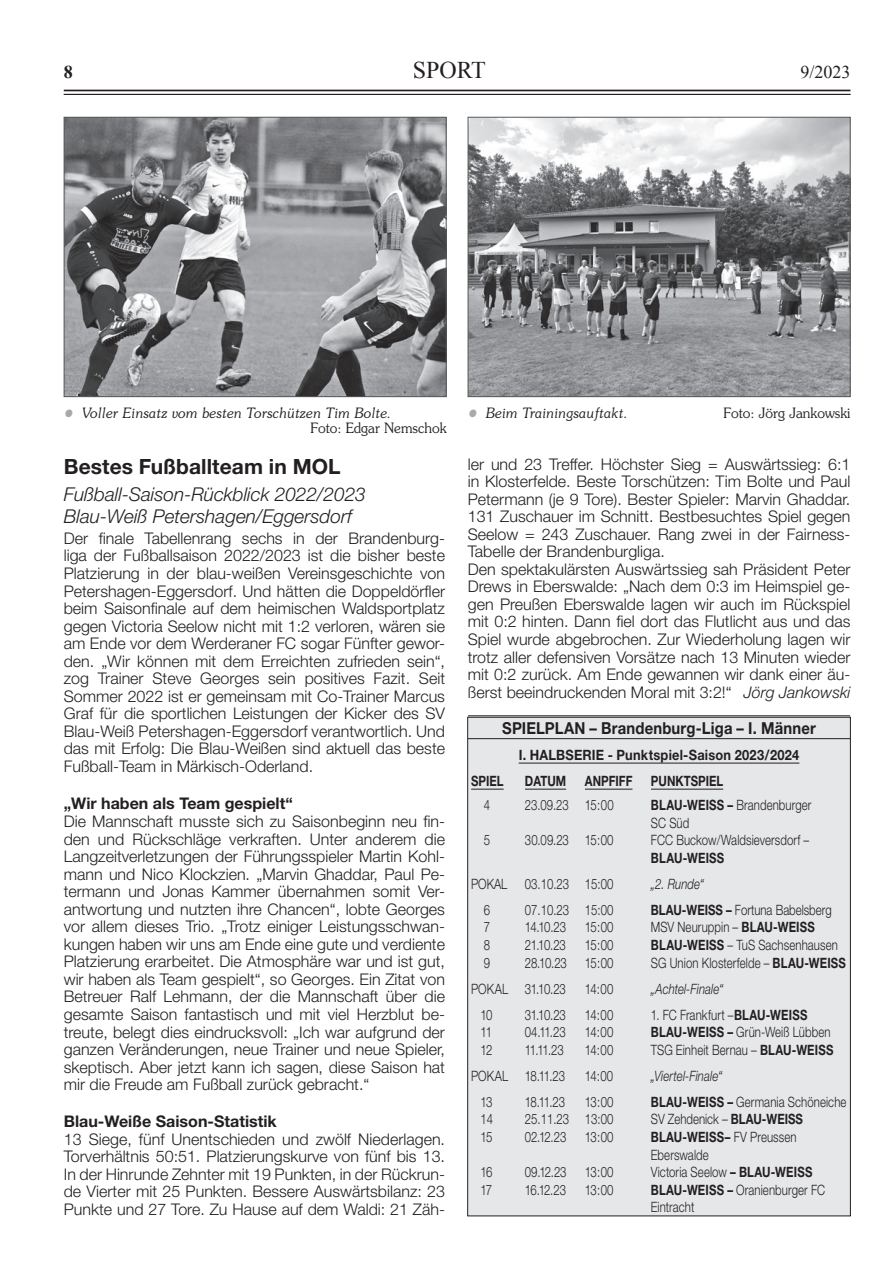
<style>
.page{position:relative;width:893px;height:1263px;background:#fff}
.page>*{position:absolute;margin:0;border:0;box-sizing:border-box;transform-origin:0 0}
.t1{font:24px "Times New Roman";color:#231f20}
.t2{font:21px "Helvetica Neue Bol 1";letter-spacing:.005em;color:#231f20}
.t3{font:italic 300 19.05px/22px "Helvetica Neue";color:#231f20}
.t4{font:18px "Times New Roman";color:#231f20}
.t5{font:700 18px "Times New Roman";color:#231f20}
.t6{font:16.5px "Helvetica Neue Bol 1";letter-spacing:.01em;color:#231f20;scale:.9 1}
.t7{font:16.05px/17.5px "Helvetica Neue Ligh 1";color:#231f20;text-align:justify}
.t8{font:16.05px "Helvetica Neue Bol 1";color:#231f20}
.t9{font:14.25px/17.5px "Helvetica Neue Ligh 1";letter-spacing:.005em;color:#231f20;scale:.8 1}
.t10{font:italic 300 14.25px/15.8px "Souvenir";color:#231f20;scale:.96 1}
.t11{font:14.25px "Helvetica Neue Bol 1";letter-spacing:.015em;color:#231f20;scale:.8 1}
.t12{font:italic 300 14.25px "Helvetica Neue";letter-spacing:.01em;color:#231f20;scale:.8 1}
.t13{font:14.25px "Helvetica Neue Bol 1";letter-spacing:.015em;color:#231f20;scale:.9 1}
.t14{font:300 14.25px "Souvenir";color:#231f20;scale:.96 1}
.s1{font-size:22.5px;color:#a8a9ad}
.s2{font-style:normal}
.s3{font-family:"Helvetica Neue";font-weight:300;font-style:italic}
.s4{font-family:"Helvetica Neue Bol 1"}
.s5{font-family:"Helvetica Neue Ligh 1"}
</style>
<div class="page">
<hr style="left:64px;top:90px;width:786px;height:1px;background:#231f20">
<hr style="left:64px;top:94px;width:786px;height:1px;background:#231f20">
<img style="left:470px;top:119px;width:378px;height:276px">
<div style="left:468px;top:117px;width:382px;height:280px;border:1px solid #57585a"></div>
<img style="left:66px;top:119px;width:378px;height:276px">
<div style="left:64px;top:117px;width:382px;height:280px;border:1px solid #57585a"></div>
<div style="left:468px;top:717px;width:382px;height:499px;background:#e6e7e9"></div>
<hr style="left:468px;top:715px;width:382px;height:1px;background:#231f20">
<hr style="left:468px;top:738px;width:382px;height:1px;background:#231f20">
<hr style="left:519px;top:763px;width:280px;height:1px;background:#231f20">
<hr style="left:471px;top:789px;width:33px;height:1px;background:#231f20">
<hr style="left:525px;top:789px;width:41px;height:1px;background:#231f20">
<hr style="left:585px;top:789px;width:47px;height:1px;background:#231f20">
<hr style="left:651px;top:789px;width:72px;height:1px;background:#231f20">
<p class="t5" style="left:64px;top:59px;width:10px">8</p>
<h1 class="t1" style="left:413px;top:54px;width:75px">SPORT</h1>
<p class="t4" style="left:800px;top:60px;width:52px">9/2023</p>
<p class="t10" style="left:310px;top:404px;width:143px;text-indent:-247px"><span class="s1">•</span> Voller Einsatz vom besten Torschützen Tim Bolte.<br><span class="s2">Foto: Edgar Nemschok</span></p>
<h2 class="t2" style="left:64px;top:453px;width:278px">Bestes Fußballteam in MOL</h2>
<p class="t3" style="left:64px;top:483px;width:304px">Fußball-Saison-Rückblick 2022/2023<br>Blau-Weiß Petershagen/Eggersdorf</p>
<p class="t7" style="left:64px;top:529px;width:383px">Der finale Tabellenrang sechs in der Brandenburg&shy;liga der Fußballsaison 2022/2023 ist die bisher beste Platzierung in der blau-weißen Vereinsgeschichte von Petershagen-Eggersdorf. Und hätten die Doppeldörfler beim Saisonfinale auf dem heimischen Waldsportplatz gegen Victoria Seelow nicht mit 1:2 verloren, wären sie am Ende vor dem Werderaner FC sogar Fünfter gewor&shy;den. „Wir können mit dem Erreichten zufrieden sein“, zog Trainer Steve Georges sein positives Fazit. Seit Sommer 2022 ist er gemeinsam mit Co-Trainer Marcus Graf für die sportlichen Leistungen der Kicker des SV Blau-Weiß Petershagen-Eggersdorf verantwortlich. Und das mit Erfolg: Die Blau-Weißen sind aktuell das beste Fußball-Team in Märkisch-Oderland.</p>
<p class="t8" style="left:64px;top:794px;width:231px">„Wir haben als Team gespielt“</p>
<p class="t7" style="left:64px;top:812px;width:383px">Die Mannschaft musste sich zu Saisonbeginn neu fin&shy;den und Rückschläge verkraften. Unter anderem die Langzeitverletzungen der Führungsspieler Martin Kohl&shy;mann und Nico Klockzien. „Marvin Ghaddar, Paul Pe&shy;termann und Jonas Kammer übernahmen somit Ver&shy;antwortung und nutzten ihre Chancen“, lobte Georges vor allem dieses Trio. „Trotz einiger Leistungsschwan&shy;kungen haben wir uns am Ende eine gute und verdiente Platzierung erarbeitet. Die Atmosphäre war und ist gut, wir haben als Team gespielt“, so Georges. Ein Zitat von Betreuer Ralf Lehmann, der die Mannschaft über die gesamte Saison fantastisch und mit viel Herzblut be&shy;treute, belegt dies eindrucksvoll: „Ich war aufgrund der ganzen Veränderungen, neue Trainer und neue Spieler, skeptisch. Aber jetzt kann ich sagen, diese Saison hat mir die Freude am Fußball zurück gebracht.“</p>
<p class="t8" style="left:64px;top:1111px;width:215px">Blau-Weiße Saison-Statistik</p>
<p class="t7" style="left:64px;top:1130px;width:383px">13 Siege, fünf Unentschieden und zwölf Niederlagen.<br>Torverhältnis 50:51. Platzierungskurve von fünf bis 13.<br>In der Hinrunde Zehnter mit 19 Punkten, in der Rückrun&shy;de Vierter mit 25 Punkten. Bessere Auswärtsbilanz: 23<br>Punkte und 27 Tore. Zu Hause auf dem Waldi: 21 Zäh-</p>
<p class="t10" style="left:468px;top:404px;width:168px"><span class="s1">•</span> Beim Trainingsauftakt.</p>
<p class="t14" style="left:723px;top:404px;width:134px">Foto: Jörg Jankowski</p>
<p class="t7" style="left:468px;top:455px;width:384px;text-align:left">ler und 23 Treffer. Höchster Sieg = Auswärtssieg: 6:1 in Klosterfelde. Beste Torschützen: Tim Bolte und Paul Petermann (je 9 Tore). Bester Spieler: Marvin Ghaddar.<br>131 Zuschauer im Schnitt. Bestbesuchtes Spiel gegen Seelow = 243 Zuschauer. Rang zwei in der Fairness-Tabelle der Brandenburgliga.<br>Den spektakulärsten Auswärtssieg sah Präsident Peter Drews in Eberswalde: „Nach dem 0:3 im Heimspiel ge&shy;gen Preußen Eberswalde lagen wir auch im Rückspiel mit 0:2 hinten. Dann fiel dort das Flutlicht aus und das Spiel wurde abgebrochen. Zur Wiederholung lagen wir trotz aller defensiven Vorsätze nach 13 Minuten wieder mit 0:2 zurück. Am Ende gewannen wir dank einer äu&shy;ßerst beeindruckenden Moral mit 3:2!“ <span class="s3">Jörg Jankowski</span></p>
<p class="t6" style="left:502px;top:718px;width:350px">SPIELPLAN – Brandenburg-Liga – I. Männer</p>
<p class="t13" style="left:519px;top:746px;width:313px">I. HALBSERIE - Punktspiel-Saison 2023/2024</p>
<p class="t11" style="left:471px;top:772px;width:42px">SPIEL</p>
<p class="t11" style="left:525px;top:772px;width:53px">DATUM</p>
<p class="t11" style="left:585px;top:772px;width:61px">ANPFIFF</p>
<p class="t11" style="left:651px;top:772px;width:92px">PUNKTSPIEL</p>
<p class="t9" style="left:484px;top:796px;width:9px">4</p>
<p class="t9" style="left:525px;top:796px;width:112px">23.09.23 15:00</p>
<p class="t9" style="left:651px;top:796px;width:202px"><span class="s4">BLAU-WEISS –</span> Brandenburger<br>SC Süd</p>
<p class="t9" style="left:484px;top:831px;width:9px">5</p>
<p class="t9" style="left:525px;top:831px;width:112px">30.09.23 15:00</p>
<p class="t9" style="left:651px;top:831px;width:199px">FCC Buckow/Waldsieversdorf –</p>
<p class="t11" style="left:651px;top:849px;width:93px">BLAU-WEISS</p>
<p class="t9" style="left:471px;top:875px;width:179px">POKAL 03.10.23 15:00</p>
<p class="t12" style="left:651px;top:875px;width:68px">„2. Runde“</p>
<p class="t9" style="left:484px;top:901px;width:9px">6</p>
<p class="t9" style="left:525px;top:901px;width:112px">07.10.23 15:00</p>
<p class="t9" style="left:651px;top:901px;width:227px"><span class="s4">BLAU-WEISS –</span> Fortuna Babelsberg</p>
<p class="t9" style="left:484px;top:918px;width:9px">7</p>
<p class="t9" style="left:525px;top:918px;width:53px">14.10.23</p>
<p class="t9" style="left:585px;top:918px;width:37px">15:00</p>
<p class="t9" style="left:651px;top:918px;width:206px">MSV Neuruppin – <span class="s4">BLAU-WEISS</span></p>
<p class="t9" style="left:484px;top:936px;width:9px">8</p>
<p class="t9" style="left:525px;top:936px;width:53px">21.10.23</p>
<p class="t9" style="left:585px;top:936px;width:37px">15:00</p>
<p class="t9" style="left:651px;top:936px;width:235px"><span class="s4">BLAU-WEISS</span> – TuS Sachsenhausen</p>
<p class="t9" style="left:484px;top:953px;width:9px">9</p>
<p class="t9" style="left:525px;top:953px;width:54px">28.10.23</p>
<p class="t9" style="left:585px;top:953px;width:37px">15:00</p>
<p class="t9" style="left:651px;top:953px;width:245px">SG Union Klosterfelde – <span class="s4">BLAU-WEISS</span></p>
<p class="t9" style="left:471px;top:979px;width:120px">POKAL 31.10.23</p>
<p class="t9" style="left:585px;top:979px;width:37px">14:00</p>
<p class="t12" style="left:651px;top:980px;width:92px">„Achtel-Finale“</p>
<p class="t9" style="left:481px;top:1005px;width:17px">10</p>
<p class="t9" style="left:525px;top:1005px;width:53px">31.10.23</p>
<p class="t9" style="left:585px;top:1005px;width:37px">14:00</p>
<p class="t9" style="left:651px;top:1005px;width:197px">1. FC Frankfurt –<span class="s4">BLAU-WEISS</span></p>
<p class="t9" style="left:481px;top:1023px;width:16px">11</p>
<p class="t9" style="left:525px;top:1023px;width:53px">04.11.23</p>
<p class="t9" style="left:585px;top:1023px;width:37px">14:00</p>
<p class="t9" style="left:651px;top:1023px;width:226px"><span class="s4">BLAU-WEISS –</span> Grün-Weiß Lübben</p>
<p class="t9" style="left:481px;top:1040px;width:16px">12</p>
<p class="t9" style="left:525px;top:1040px;width:50px">11.11.23</p>
<p class="t9" style="left:585px;top:1040px;width:37px">14:00</p>
<p class="t9" style="left:651px;top:1040px;width:230px">TSG Einheit Bernau – <span class="s4">BLAU-WEISS</span></p>
<p class="t9" style="left:471px;top:1067px;width:119px">POKAL 18.11.23</p>
<p class="t9" style="left:585px;top:1067px;width:37px">14:00</p>
<p class="t12" style="left:651px;top:1067px;width:91px">„Viertel-Finale“</p>
<p class="t9" style="left:480px;top:1093px;width:16px">13</p>
<p class="t9" style="left:525px;top:1093px;width:52px">18.11.23</p>
<p class="t9" style="left:585px;top:1093px;width:37px">13:00</p>
<p class="t9" style="left:651px;top:1093px;width:246px"><span class="s4">BLAU-WEISS –</span> Germania Schöneiche</p>
<p class="t9" style="left:480px;top:1110px;width:17px">14</p>
<p class="t9" style="left:525px;top:1110px;width:112px">25.11.23 13:00</p>
<p class="t9" style="left:651px;top:1110px;width:192px">SV Zehdenick – <span class="s4">BLAU-WEISS</span></p>
<p class="t9" style="left:480px;top:1128px;width:16px">15</p>
<p class="t9" style="left:525px;top:1128px;width:53px">02.12.23</p>
<p class="t9" style="left:585px;top:1128px;width:37px">13:00</p>
<p class="t11" style="left:651px;top:1128px;width:184px">BLAU-WEISS– <span class="s5">FV Preussen</span></p>
<p class="t9" style="left:651px;top:1145px;width:74px">Eberswalde</p>
<p class="t9" style="left:480px;top:1163px;width:17px">16</p>
<p class="t9" style="left:525px;top:1163px;width:54px">09.12.23</p>
<p class="t9" style="left:585px;top:1163px;width:37px">13:00</p>
<p class="t9" style="left:651px;top:1163px;width:203px">Victoria Seelow <span class="s4">– BLAU-WEISS</span></p>
<p class="t9" style="left:480px;top:1180px;width:16px">17</p>
<p class="t9" style="left:525px;top:1180px;width:53px">16.12.23</p>
<p class="t9" style="left:585px;top:1180px;width:37px">13:00</p>
<p class="t9" style="left:651px;top:1180px;width:219px"><span class="s4">BLAU-WEISS –</span> Oranienburger FC<br>Eintracht</p>
</div>
